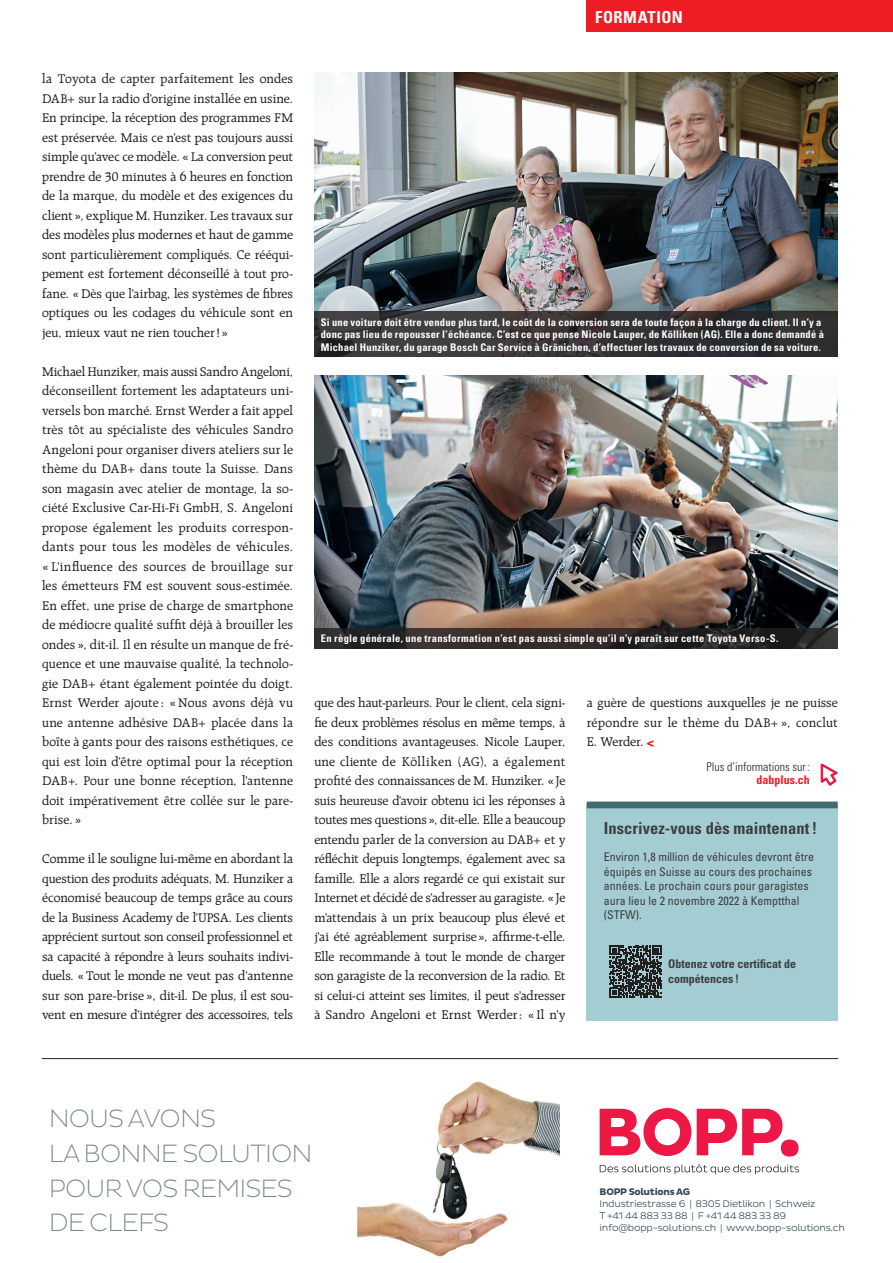
<style>
.page{position:relative;width:893px;height:1263px;background:#fff}
.page>*{position:absolute;margin:0;border:0;box-sizing:border-box;transform-origin:0 0}
.t1{font:200 25.5px/34.5px "Pluto Sans";letter-spacing:-.035em;color:#778591}
.D71_Box_Titel-mit-Ab{font:700 condensed 16.5px "Univers LT Std";letter-spacing:.005em;color:#3e3e3f}
.t2{font:700 condensed 16.5px "Univers LT Std";letter-spacing:.025em;color:#fff}
.D51_Lauftext{font:13.5px/19.5px "Raleigh LT Std";color:#231f20;text-align:justify}
.D72_Box_Lauftext{font:condensed 12px/14.4px "Univers LT Std";color:#3e3e3f}
.D72_Box_Lauftext-2{font:700 condensed 12px/14.4px "Univers LT Std";color:#3e3e3f}
.D62_Information_Link{font:300 condensed 12px "Univers LT Std";color:#231f20}
.D62_Information_Link-2{font:700 condensed 12px "Univers LT Std";color:#ee1d23}
.D61_Bildlegende{font:700 condensed 10.5px/12.6px "Univers LT Std";letter-spacing:.02em;color:#fff}
.t3{font:300 9.75px/12px "Pluto Sans";letter-spacing:-.03em;color:#324553}
.s1{font-family:"Impact MT Std";color:#ee1d23}
.s2{font-weight:700}
</style>
<div class="page">
<div style="left:587px;top:0;width:306px;height:32px;background:#ee1d23"></div>
<svg style="left:820px;top:763px;width:18px;height:23px"></svg>
<div style="left:587px;top:805px;width:251px;height:215px;background:#a3cdd3"></div>
<div style="left:587px;top:801px;width:251px;height:7px;background:#416a73"></div>
<svg style="left:609px;top:945px;width:53px;height:52px"></svg>
<img style="left:314px;top:73px;width:524px;height:239px">
<svg style="left:314px;top:312px;width:524px;height:45px;background:#353335"></svg>
<img style="left:314px;top:376px;width:524px;height:252px">
<svg style="left:314px;top:628px;width:524px;height:21px;background:#2d2727"></svg>
<hr style="left:42px;top:1058px;width:796px;height:1px;background:#231f20">
<svg style="left:600px;top:1164px;width:199px;height:10px"></svg>
<img style="left:435px;top:1081px;width:75px;height:118px">
<img style="left:510px;top:1095px;width:50px;height:61px">
<img style="left:357px;top:1206px;width:100px;height:51px">
<img style="left:457px;top:1222px;width:49px;height:26px">
<img style="left:360px;top:1199px;width:148px;height:23px">
<svg style="left:697px;top:1109px;width:85px;height:46px"></svg>
<div style="left:781px;top:1139px;width:18px;height:17px;background:#ed1845;border-radius:50%"></div>
<svg style="left:600px;top:1108px;width:91px;height:48px"></svg>
<p class="D51_Lauftext" style="left:42px;top:69px;width:253px">la Toyota de capter parfaitement les ondes DAB+ sur la radio d’origine installée en usine.<br>En principe, la réception des programmes FM est préservée. Mais ce n’est pas toujours aussi simple qu’avec ce modèle. «La conversion peut prendre de 30 minutes à 6 heures en fonction de la marque, du modèle et des exigences du client», explique M. Hunziker. Les travaux sur des modèles plus modernes et haut de gamme sont particulièrement compliqués. Ce rééqui&shy;pement est fortement déconseillé à tout pro&shy;fane. «Dès que l’airbag, les systèmes de fibres optiques ou les codages du véhicule sont en jeu, mieux vaut ne rien toucher! »</p>
<p class="D51_Lauftext" style="left:42px;top:362px;width:253px">Michael Hunziker, mais aussi Sandro Angeloni, déconseillent fortement les adaptateurs uni&shy;versels bon marché. Ernst Werder a fait appel très tôt au spécialiste des véhicules Sandro Angeloni pour organiser divers ateliers sur le thème du DAB+ dans toute la Suisse. Dans son magasin avec atelier de montage, la so&shy;ciété Exclusive Car-Hi-Fi GmbH, S. Angeloni propose également les produits correspon&shy;dants pour tous les modèles de véhicules. « L’influence des sources de brouillage sur les émetteurs FM est souvent sous-estimée.<br>En effet, une prise de charge de smartphone de médiocre qualité suffit déjà à brouiller les ondes », dit-il. Il en résulte un manque de fré&shy;quence et une mauvaise qualité, la technolo&shy;gie DAB+ étant également pointée du doigt.<br>Ernst Werder ajoute : « Nous avons déjà vu une antenne adhésive DAB+ placée dans la boîte à gants pour des raisons esthétiques, ce qui est loin d’être optimal pour la réception DAB+. Pour une bonne réception, l’antenne doit impérativement être collée sur le pare&shy;brise. »</p>
<p class="D51_Lauftext" style="left:42px;top:849px;width:253px">Comme il le souligne lui-même en abordant la question des produits adéquats, M. Hunziker a économisé beaucoup de temps grâce au cours de la Business Academy de l’UPSA. Les clients apprécient surtout son conseil professionnel et sa capacité à répondre à leurs souhaits indivi&shy;duels. «Tout le monde ne veut pas d’antenne sur son pare-brise », dit-il. De plus, il est sou&shy;vent en mesure d’intégrer des accessoires, tels</p>
<p class="t2" style="left:595px;top:7px;width:89px">FORMATION</p>
<p class="D61_Bildlegende" style="left:321px;top:315px;width:505px">Si une voiture doit être vendue plus tard, le coût de la conversion sera de toute façon à la charge du client. Il n’y a donc pas lieu de repousser l’échéance. C’est ce que pense Nicole Lauper, de Kölliken (AG). Elle a donc demandé à<br>Michael Hunziker, du garage Bosch Car Service à Gränichen, d’effectuer les travaux de conversion de sa voiture.</p>
<p class="D61_Bildlegende" style="left:321px;top:632px;width:459px">En règle générale, une transformation n’est pas aussi simple qu’il n’y paraît sur cette Toyota Verso-S.</p>
<p class="D51_Lauftext" style="left:314px;top:693px;width:253px">que des haut-parleurs. Pour le client, cela signi&shy;fie deux problèmes résolus en même temps, à des conditions avantageuses. Nicole Lauper, une cliente de Kölliken (AG), a également profité des connaissances de M. Hunziker. «Je suis heureuse d’avoir obtenu ici les réponses à toutes mes questions», dit-elle. Elle a beaucoup entendu parler de la conversion au DAB+ et y réfléchit depuis longtemps, également avec sa famille. Elle a alors regardé ce qui existait sur Internet et décidé de s’adresser au garagiste. «Je m’attendais à un prix beaucoup plus élevé et j’ai été agréablement surprise», affirme-t-elle.<br>Elle recommande à tout le monde de charger son garagiste de la reconversion de la radio. Et si celui-ci atteint ses limites, il peut s’adresser à Sandro Angeloni et Ernst Werder: « Il n’y</p>
<p class="D51_Lauftext" style="left:587px;top:693px;width:253px">a guère de questions auxquelles je ne puisse répondre sur le thème du DAB+ », conclut E. Werder. <span class="s1">&lt;</span></p>
<p class="D62_Information_Link" style="left:706px;top:760px;width:105px">Plus d’informations sur:</p>
<p class="D62_Information_Link-2" style="left:757px;top:773px;width:55px">dabplus.ch</p>
<p class="D71_Box_Titel-mit-Ab" style="left:604px;top:818px;width:215px">Inscrivez-vous dès maintenant!</p>
<p class="D72_Box_Lauftext" style="left:604px;top:850px;width:212px">Environ 1,8 million de véhicules devront être équipés en Suisse au cours des prochaines années. Le prochain cours pour garagistes aura lieu le 2 novembre 2022 à Kemptthal (STFW).</p>
<p class="D72_Box_Lauftext-2" style="left:668px;top:957px;width:129px">Obtenez votre certificat de compétences !</p>
<p class="t1" style="left:49px;top:1102px;width:265px">NOUS AVONS<br>LA BONNE SOLUTION<br>POUR VOS REMISES<br>DE CLEFS</p>
<p class="t3" style="left:600px;top:1186px;width:247px"><span class="s2">BOPP Solutions AG<br></span>Industriestrasse 6 | 8305 Dietlikon | Schweiz<br>T +41 44 883 33 88 | F +41 44 883 33 89 info@bopp-solutions.ch | www.bopp-solutions.ch</p>
</div>
